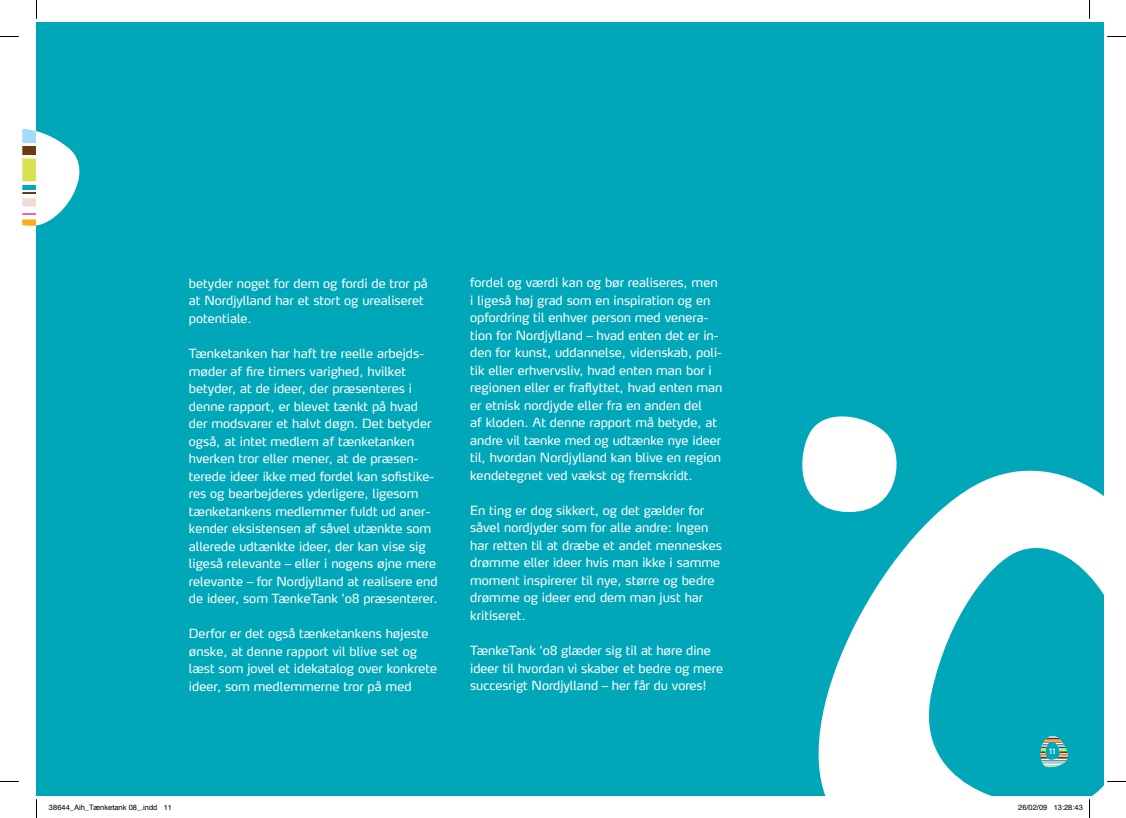
<style>
.page{position:relative;width:1126px;height:818px;background:#fff}
.page>*{position:absolute;margin:0;border:0;box-sizing:border-box;transform-origin:0 0}
.t1{font:12.5px/17.5px "Max";color:#fff}
.t2{font:10px "Max";color:#fff}
.t3{font:7.5px "Helvetica";color:#000}
</style>
<div class="page">
<div style="left:36px;top:22px;width:1067px;height:773px;background:#00a7b9"></div>
<svg style="left:818px;top:470px;width:285px;height:325px"></svg>
<svg style="left:802px;top:416px;width:102px;height:96px"></svg>
<svg style="left:22px;top:129px;width:58px;height:97px"></svg>
<svg style="left:1039px;top:736px;width:30px;height:32px"></svg>
<hr style="left:1039px;top:748px;width:30px;height:2px;background:#cddd5e">
<hr style="left:1039px;top:735px;width:30px;height:1px;background:#b7dfc9">
<hr style="left:1039px;top:761px;width:30px;height:2px;background:#8fd7f3">
<hr style="left:1039px;top:751px;width:30px;height:1px;background:#6c350c">
<svg style="left:0;top:36px;width:19px;height:1px"></svg>
<svg style="left:1107px;top:36px;width:18px;height:1px"></svg>
<svg style="left:36px;top:0;width:1px;height:19px"></svg>
<svg style="left:36px;top:799px;width:1px;height:18px"></svg>
<svg style="left:1089px;top:0;width:1px;height:19px"></svg>
<svg style="left:1089px;top:799px;width:1px;height:18px"></svg>
<p class="t1" style="left:189px;top:274px;width:240px">betyder noget for dem og fordi de tror på at Nordjylland har et stort og urealiseret potentiale.</p>
<p class="t1" style="left:189px;top:344px;width:250px">Tænketanken har haft tre reelle arbejds&shy;møder af fire timers varighed, hvilket betyder, at de ideer, der præsenteres i denne rapport, er blevet tænkt på hvad der modsvarer et halvt døgn. Det betyder også, at intet medlem af tænketanken hverken tror eller mener, at de præsen&shy;terede ideer ikke med fordel kan sofistike&shy;res og bearbejderes yderligere, ligesom tænketankens medlemmer fuldt ud aner&shy;kender eksistensen af såvel utænkte som allerede udtænkte ideer, der kan vise sig ligeså relevante – eller i nogens øjne mere relevante – for Nordjylland at realisere end de ideer, som TænkeTank ’08 præsenterer.</p>
<p class="t1" style="left:189px;top:624px;width:249px">Derfor er det også tænketankens højeste ønske, at denne rapport vil blive set og læst som jovel et idekatalog over konkrete ideer, som medlemmerne tror på med</p>
<p class="t1" style="left:470px;top:273px;width:254px">fordel og værdi kan og bør realiseres, men i ligeså høj grad som en inspiration og en opfordring til enhver person med venera&shy;tion for Nordjylland – hvad enten det er in&shy;den for kunst, uddannelse, videnskab, poli&shy;tik eller erhvervsliv, hvad enten man bor i regionen eller er fraflyttet, hvad enten man er etnisk nordjyde eller fra en anden del<br>af kloden. At denne rapport må betyde, at andre vil tænke med og udtænke nye ideer til, hvordan Nordjylland kan blive en region kendetegnet ved vækst og fremskridt.</p>
<p class="t1" style="left:470px;top:501px;width:253px">En ting er dog sikkert, og det gælder for såvel nordjyder som for alle andre: Ingen har retten til at dræbe et andet menneskes drømme eller ideer hvis man ikke i samme moment inspirerer til nye, større og bedre drømme og ideer end dem man just har kritiseret.</p>
<p class="t1" style="left:470px;top:641px;width:254px">TænkeTank ’08 glæder sig til at høre dine ideer til hvordan vi skaber et bedre og mere succesrigt Nordjylland – her får du vores!</p>
<p class="t2" style="left:1049px;top:743px;width:8px">11</p>
<p class="t3" style="left:49px;top:800px;width:124px">38644_Aih_Tænketank 08_.indd 11</p>
<p class="t3" style="left:1018px;top:800px;width:66px">26/02/09 13:28:43</p>
</div>
